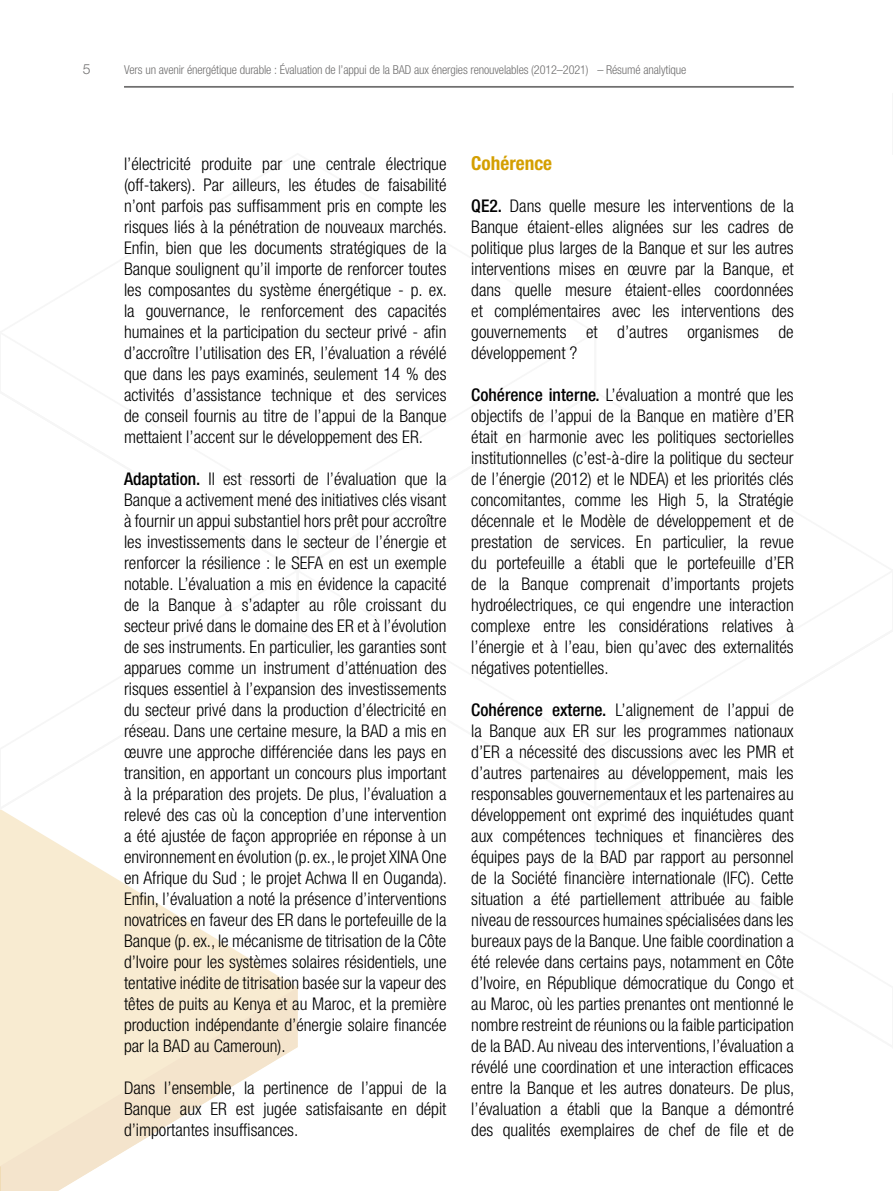
<style>
.page{position:relative;width:893px;height:1191px;background:#fff}
.page>*{position:absolute;margin:0;border:0;box-sizing:border-box;transform-origin:0 0}
.t1{font:700 condensed 19.25px "Helvetica Neue LT Std";color:#d49f00}
.t2{font:300 condensed 17.5px/21px "Helvetica Neue LT Std";color:#000;text-align:justify}
.t3{font:300 14px "Helvetica Neue LT Std";color:#706f6f}
.t4{font:300 condensed 12.25px "Helvetica Neue LT Std";letter-spacing:-.01em;color:#706f6f}
.s1{font-weight:500}
</style>
<div class="page">
<svg style="left:0;top:811px;width:296px;height:176px;fill:#f8ebd1"></svg>
<svg style="left:0;top:987px;width:298px;height:204px;fill:#f8ebd1"></svg>
<hr style="left:124px;top:86px;width:670px;height:2px;background:#706f6f">
<p class="t3" style="left:83px;top:61px;width:9px">5</p>
<p class="t4" style="left:124px;top:63px;width:564px">Vers un avenir énergétique durable : Évaluation de l’appui de la BAD aux énergies renouvelables (2012–2021) – Résumé analytique</p>
<p class="t2" style="left:124px;top:153px;width:325px">l’électricité produite par une centrale électrique (off-takers). Par ailleurs, les études de faisabilité n’ont parfois pas suffisamment pris en compte les risques liés à la pénétration de nouveaux marchés.<br>Enfin, bien que les documents stratégiques de la Banque soulignent qu’il importe de renforcer toutes les composantes du système énergétique - p. ex. la gouvernance, le renforcement des capacités humaines et la participation du secteur privé - afin d’accroître l’utilisation des ER, l’évaluation a révélé que dans les pays examinés, seulement 14 % des activités d’assistance technique et des services de conseil fournis au titre de l’appui de la Banque mettaient l’accent sur le développement des ER.</p>
<p class="t2" style="left:124px;top:468px;width:325px"><span class="s1">Adaptation.</span> Il est ressorti de l’évaluation que la Banque a activement mené des initiatives clés visant à fournir un appui substantiel hors prêt pour accroître les investissements dans le secteur de l’énergie et renforcer la résilience : le SEFA en est un exemple notable. L’évaluation a mis en évidence la capacité de la Banque à s’adapter au rôle croissant du secteur privé dans le domaine des ER et à l’évolution de ses instruments. En particulier, les garanties sont apparues comme un instrument d’atténuation des risques essentiel à l’expansion des investissements du secteur privé dans la production d’électricité en réseau. Dans une certaine mesure, la BAD a mis en œuvre une approche différenciée dans les pays en transition, en apportant un concours plus important à la préparation des projets. De plus, l’évaluation a relevé des cas où la conception d’une intervention a été ajustée de façon appropriée en réponse à un environnement en évolution (p. ex., le projet XINA One en Afrique du Sud ; le projet Achwa II en Ouganda).<br>Enfin, l’évaluation a noté la présence d’interventions novatrices en faveur des ER dans le portefeuille de la Banque (p. ex., le mécanisme de titrisation de la Côte d’Ivoire pour les systèmes solaires résidentiels, une tentative inédite de titrisation basée sur la vapeur des têtes de puits au Kenya et au Maroc, et la première production indépendante d’énergie solaire financée par la BAD au Cameroun).</p>
<p class="t2" style="left:124px;top:1077px;width:324px">Dans l’ensemble, la pertinence de l’appui de la Banque aux ER est jugée satisfaisante en dépit d’importantes insuffisances.</p>
<p class="t1" style="left:471px;top:151px;width:82px">Cohérence</p>
<p class="t2" style="left:471px;top:195px;width:324px"><span class="s1">QE2.</span> Dans quelle mesure les interventions de la Banque étaient-elles alignées sur les cadres de politique plus larges de la Banque et sur les autres interventions mises en œuvre par la Banque, et dans quelle mesure étaient-elles coordonnées et complémentaires avec les interventions des gouvernements et d’autres organismes de développement ?</p>
<p class="t2" style="left:471px;top:384px;width:324px"><span class="s1">Cohérence interne.</span> L’évaluation a montré que les objectifs de l’appui de la Banque en matière d’ER était en harmonie avec les politiques sectorielles institutionnelles (c’est-à-dire la politique du secteur de l’énergie (2012) et le NDEA) et les priorités clés concomitantes, comme les High 5, la Stratégie décennale et le Modèle de développement et de prestation de services. En particulier, la revue du portefeuille a établi que le portefeuille d’ER de la Banque comprenait d’importants projets hydroélectriques, ce qui engendre une interaction complexe entre les considérations relatives à l’énergie et à l’eau, bien qu’avec des externalités négatives potentielles.</p>
<p class="t2" style="left:471px;top:699px;width:325px"><span class="s1">Cohérence externe.</span> L’alignement de l’appui de la Banque aux ER sur les programmes nationaux d’ER a nécessité des discussions avec les PMR et d’autres partenaires au développement, mais les responsables gouvernementaux et les partenaires au développement ont exprimé des inquiétudes quant aux compétences techniques et financières des équipes pays de la BAD par rapport au personnel de la Société financière internationale (IFC). Cette situation a été partiellement attribuée au faible niveau de ressources humaines spécialisées dans les bureaux pays de la Banque. Une faible coordination a été relevée dans certains pays, notamment en Côte d’Ivoire, en République démocratique du Congo et au Maroc, où les parties prenantes ont mentionné le nombre restreint de réunions ou la faible participation de la BAD. Au niveau des interventions, l’évaluation a révélé une coordination et une interaction efficaces entre la Banque et les autres donateurs. De plus, l’évaluation a établi que la Banque a démontré des qualités exemplaires de chef de file et de</p>
</div>
